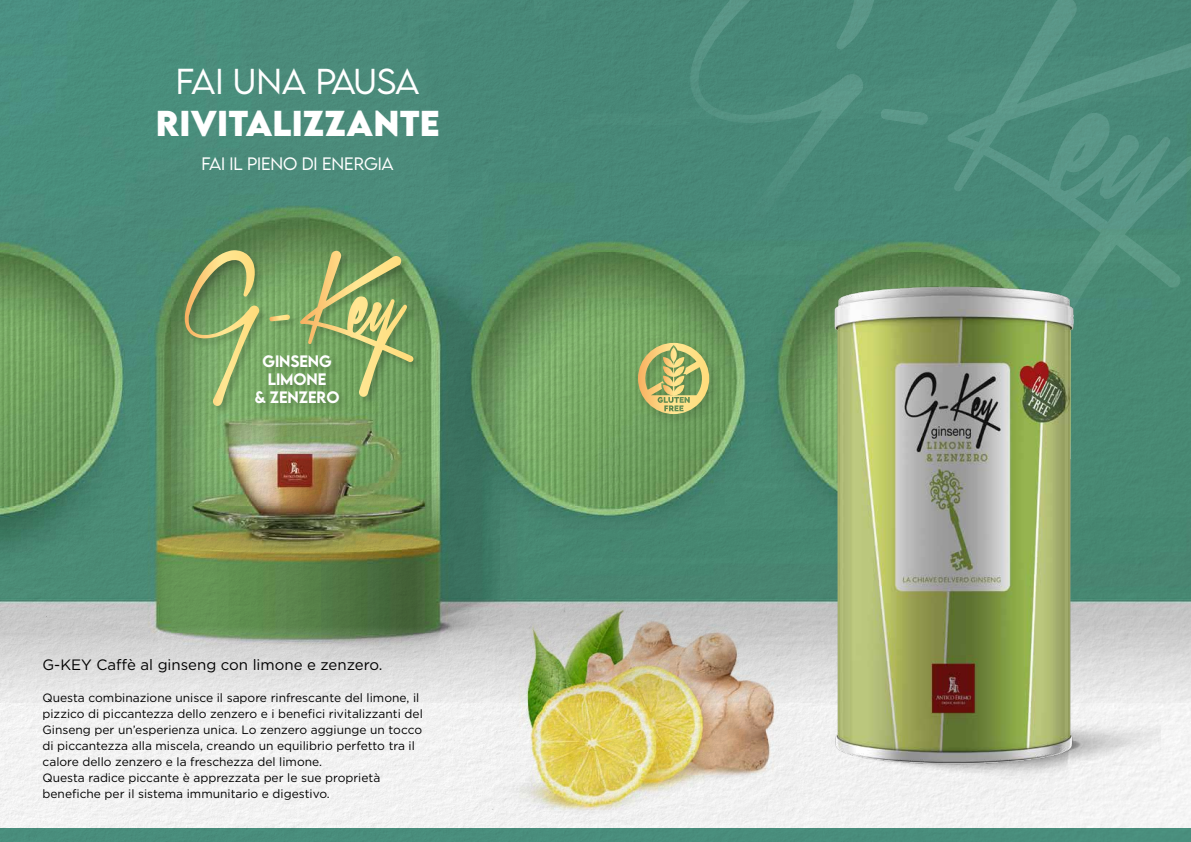
<style>
.page{position:relative;width:1191px;height:842px;background:#fff}
.page>*{position:absolute;margin:0;border:0;box-sizing:border-box;transform-origin:0 0}
.t1{font:700 32px "LEMONMILK";color:#fff}
.t2{font:300 32px "LEMONMILK";letter-spacing:-.02em;color:#fff}
.t3{font:300 16px "LEMONMILK";letter-spacing:-.01em;color:#fff}
.t4{font:15px "Gotham";color:#000}
.t5{font:500 14.7px "LEMONMILK";letter-spacing:-.01em;color:#fff}
.t6{font:12px/16px "Gotham";color:#000}
</style>
<div class="page">
<div style="left:0;top:702px;width:1191px;height:126px;background:#f2f2f2"></div>
<img style="left:0;top:0;width:1191px;height:702px">
<div style="left:0;top:828px;width:1191px;height:14px;background:#498d7c"></div>
<svg style="left:689px;top:0;width:187px;height:279px;fill:#498878"></svg>
<svg style="left:880px;top:109px;width:48px;height:16px"></svg>
<svg style="left:947px;top:0;width:244px;height:339px;fill:#498a78"></svg>
<div style="left:183px;top:249px;width:240px;height:167px;background:#000;opacity:.2"></div>
<svg style="left:185px;top:250px;width:74px;height:156px"></svg>
<svg style="left:269px;top:315px;width:21px;height:6px"></svg>
<svg style="left:300px;top:251px;width:113px;height:146px"></svg>
<div style="left:632px;top:337px;width:91px;height:91px;background:#000;opacity:.2"></div>
<svg style="left:638px;top:343px;width:71px;height:71px"></svg>
<img style="left:796px;top:707px;width:364px;height:94px">
<img style="left:827px;top:286px;width:253px;height:477px">
<img style="left:494px;top:602px;width:302px;height:220px">
<h1 class="t2" style="left:176px;top:61px;width:245px">FAI UNA PAUSA</h1>
<h1 class="t1" style="left:156px;top:102px;width:286px">RIVITALIZZANTE</h1>
<h2 class="t3" style="left:202px;top:153px;width:194px">FAI IL PIENO DI ENERGIA</h2>
<p class="t5" style="left:262px;top:351px;width:71px">GINSENG</p>
<p class="t5" style="left:268px;top:369px;width:49px">LIMONE</p>
<p class="t5" style="left:255px;top:387px;width:86px">&amp; ZENZERO</p>
<p class="t4" style="left:43px;top:655px;width:341px">G-KEY Caffè al ginseng con limone e zenzero.</p>
<p class="t6" style="left:43px;top:689px;width:382px">Questa combinazione unisce il sapore rinfrescante del limone, il pizzico di piccantezza dello zenzero e i benefici rivitalizzanti del Ginseng per un’esperienza unica. Lo zenzero aggiunge un tocco di piccantezza alla miscela, creando un equilibrio perfetto tra il calore dello zenzero e la freschezza del limone.<br>Questa radice piccante è apprezzata per le sue proprietà benefiche per il sistema immunitario e digestivo.</p>
</div>
